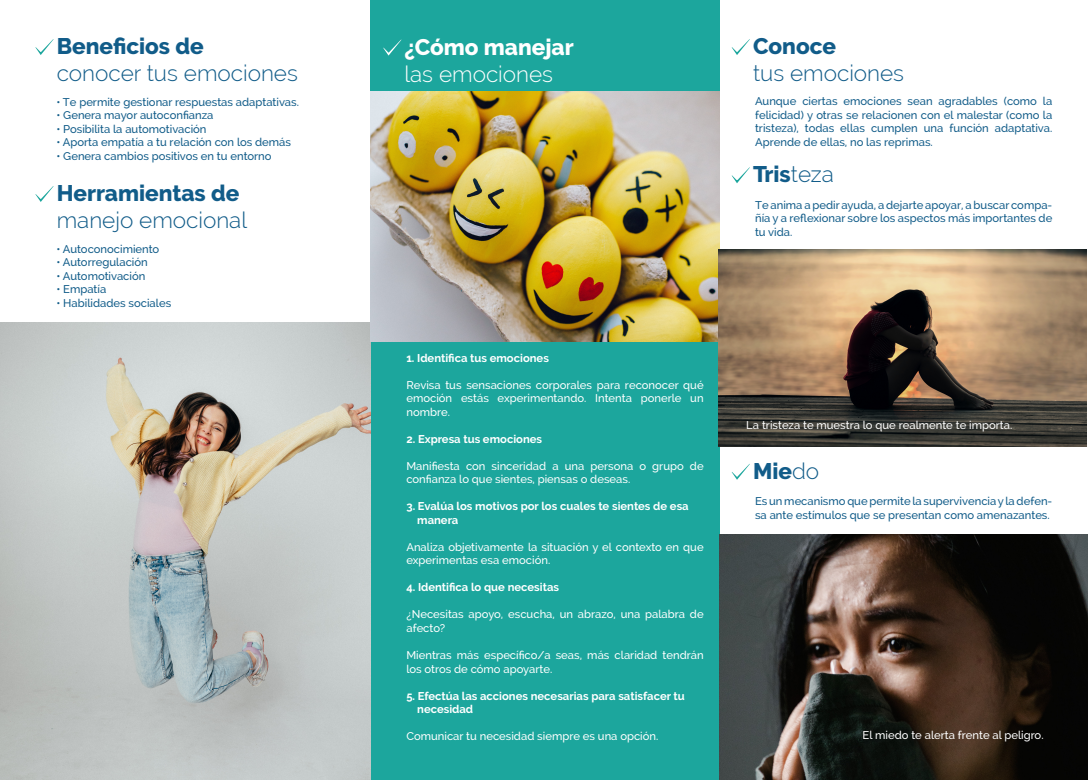
<style>
.page{position:relative;width:1088px;height:780px;background:#fff}
.page>*{position:absolute;margin:0;border:0;box-sizing:border-box;transform-origin:0 0}
.t1{font:300 22.5px "Raleway";color:#115c89}
.t2{font:800 22.5px "Raleway";color:#115c89}
.t3{font:800 22.5px "Raleway";color:#fff}
.t4{font:300 22.5px "Raleway";color:#fff}
.t5{font:500 11.25px/13.5px "Raleway";color:#115c89;text-align:justify}
.t6{font:500 11.25px/13.5px "Raleway";color:#fff}
.t7{font:700 11.25px/13.5px "Raleway";color:#fff}
.s1{font-weight:300}
</style>
<div class="page">
<div style="left:370px;top:0;width:349px;height:780px;background:#1ca69d"></div>
<svg style="left:383px;top:40px;width:18px;height:16px"></svg>
<svg style="left:35px;top:39px;width:19px;height:16px"></svg>
<svg style="left:35px;top:186px;width:19px;height:16px"></svg>
<img style="left:0;top:322px;width:371px;height:458px">
<img style="left:371px;top:92px;width:348px;height:249px">
<svg style="left:732px;top:39px;width:18px;height:16px"></svg>
<svg style="left:732px;top:167px;width:18px;height:16px"></svg>
<svg style="left:732px;top:463px;width:18px;height:17px"></svg>
<img style="left:719px;top:534px;width:369px;height:246px">
<img style="left:719px;top:250px;width:367px;height:197px">
<h1 class="t2" style="left:57px;top:33px;width:148px">Beneficios de</h1>
<h1 class="t1" style="left:57px;top:60px;width:243px">conocer tus emociones</h1>
<p class="t5" style="left:56px;top:95px;width:244px">• Te permite gestionar respuestas adaptativas.</p>
<p class="t5" style="left:56px;top:109px;width:159px">• Genera mayor autoconfianza</p>
<p class="t5" style="left:56px;top:122px;width:152px">• Posibilita la automotivación</p>
<p class="t5" style="left:56px;top:136px;width:236px">• Aporta empatía a tu relación con los demás</p>
<p class="t5" style="left:56px;top:149px;width:217px">• Genera cambios positivos en tu entorno</p>
<h1 class="t2" style="left:57px;top:180px;width:184px">Herramientas de</h1>
<h1 class="t1" style="left:57px;top:207px;width:192px">manejo emocional</h1>
<p class="t5" style="left:56px;top:242px;width:104px">• Autoconocimiento</p>
<p class="t5" style="left:56px;top:255px;width:93px">• Autorregulación</p>
<p class="t5" style="left:56px;top:269px;width:90px">• Automotivación</p>
<p class="t5" style="left:56px;top:282px;width:51px">• Empatía</p>
<p class="t5" style="left:56px;top:296px;width:116px">• Habilidades sociales</p>
<h1 class="t3" style="left:405px;top:34px;width:171px">¿Cómo manejar</h1>
<h1 class="t4" style="left:405px;top:61px;width:150px">las emociones</h1>
<h1 class="t2" style="left:753px;top:33px;width:85px">Conoce</h1>
<h1 class="t1" style="left:753px;top:60px;width:153px">tus emociones</h1>
<p class="t5" style="left:755px;top:95px;width:299px">Aunque ciertas emociones sean agradables (como la felicidad) y otras se relacionen con el malestar (como la tristeza), todas ellas cumplen una función adaptativa.<br>Aprende de ellas, no las reprimas.</p>
<h1 class="t2" style="left:753px;top:162px;width:82px">Tris<span class="s1">teza</span></h1>
<p class="t5" style="left:755px;top:198px;width:299px">Te anima a pedir ayuda, a dejarte apoyar, a buscar compa&shy;ñía y a reflexionar sobre los aspectos más importantes de tu vida.</p>
<p class="t7" style="left:406px;top:351px;width:144px">1. Identifica tus emociones</p>
<p class="t6" style="left:406px;top:378px;width:299px;text-align:justify">Revisa tus sensaciones corporales para reconocer qué emoción estás experimentando. Intenta ponerle un nombre.</p>
<p class="t7" style="left:406px;top:432px;width:137px">2. Expresa tus emociones</p>
<p class="t6" style="left:406px;top:459px;width:299px">Manifiesta con sinceridad a una persona o grupo de confianza lo que sientes, piensas o deseas.</p>
<p class="t7" style="left:417px;top:499px;width:273px;text-indent:-11px">3. Evalúa los motivos por los cuales te sientes de esa manera</p>
<p class="t6" style="left:406px;top:540px;width:299px">Analiza objetivamente la situación y el contexto en que experimentas esa emoción.</p>
<p class="t7" style="left:406px;top:580px;width:154px">4. Identifica lo que necesitas</p>
<p class="t6" style="left:406px;top:607px;width:299px">¿Necesitas apoyo, escucha, un abrazo, una palabra de afecto?</p>
<p class="t6" style="left:406px;top:648px;width:299px">Mientras más específico/a seas, más claridad tendrán los otros de cómo apoyarte.</p>
<p class="t7" style="left:417px;top:688px;width:269px;text-indent:-11px">5. Efectúa las acciones necesarias para satisfacer tu necesidad</p>
<p class="t6" style="left:406px;top:729px;width:253px">Comunicar tu necesidad siempre es una opción.</p>
<p class="t6" style="left:746px;top:418px;width:267px">La tristeza te muestra lo que realmente te importa.</p>
<h1 class="t2" style="left:753px;top:458px;width:68px">Mie<span class="s1">do</span></h1>
<p class="t5" style="left:755px;top:494px;width:299px">Es un mecanismo que permite la supervivencia y la defen&shy;sa ante estímulos que se presentan como amenazantes.</p>
<p class="t6" style="left:862px;top:728px;width:182px">El miedo te alerta frente al peligro.</p>
</div>
